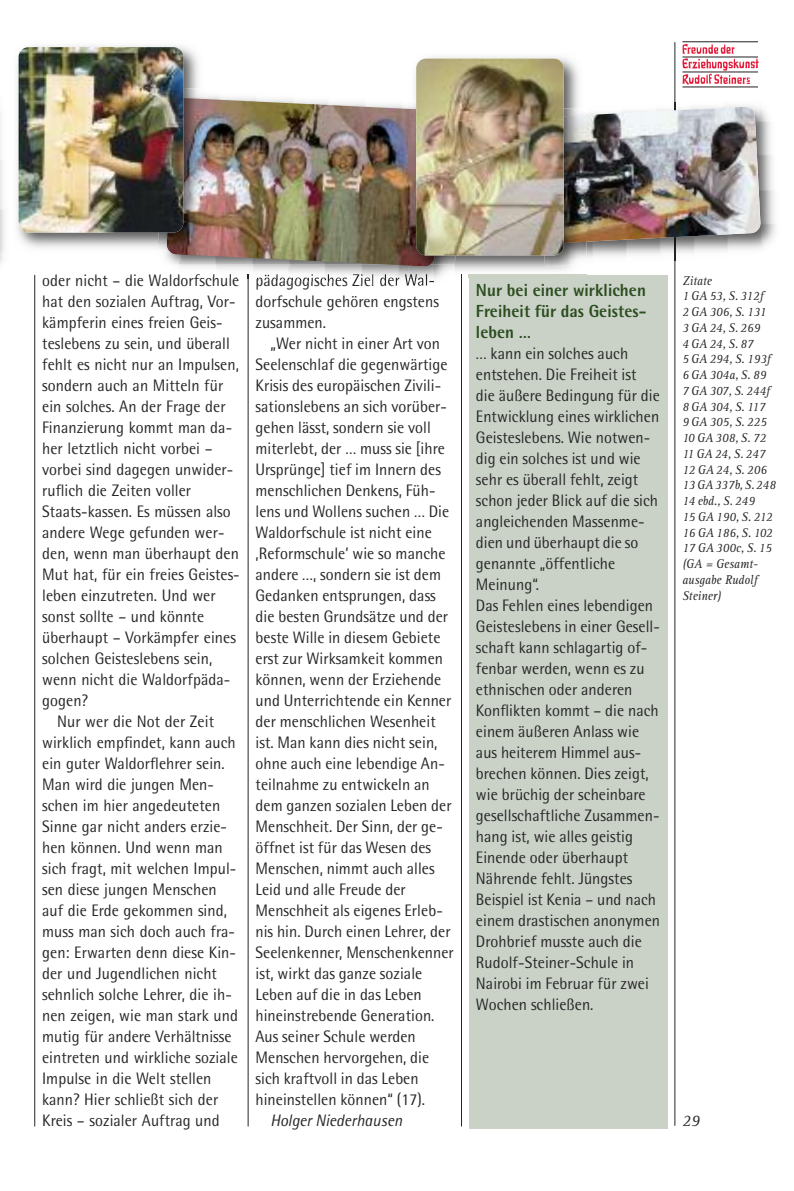
<style>
.page{position:relative;width:794px;height:1191px;background:#fff}
.page>*{position:absolute;margin:0;border:0;box-sizing:border-box;transform-origin:0 0}
.t1{font:800 17.5px/21px "Agfa Rotis Semisans";letter-spacing:.005em;color:#2c4d1f;text-align:justify;scale:.95 1}
.t2{font:16.62px/21px "Agfa Rotis Semisans";letter-spacing:.005em;color:#272627;scale:.95 1}
.t3{font:italic 16.62px "Agfa Rotis Semisans";color:#272627;scale:.95 1}
.t4{font:italic 16.62px "Agfa Rotis Serif";color:#272627;scale:.95 1}
.t5{font:italic 13.12px/15.8px "Agfa Rotis Serif";letter-spacing:.005em;color:#272627;scale:.9 1}
</style>
<div class="page">
<svg style="left:682px;top:44px;width:77px;height:40px"></svg>
<hr style="left:682px;top:42px;width:76px;height:1px;background:#231f20">
<hr style="left:682px;top:57px;width:76px;height:1px;background:#231f20">
<hr style="left:682px;top:72px;width:76px;height:1px;background:#231f20">
<hr style="left:682px;top:87px;width:76px;height:1px;background:#231f20">
<hr style="left:34px;top:275px;width:1px;height:851px;background:#272627">
<hr style="left:248px;top:275px;width:1px;height:851px;background:#272627">
<hr style="left:461px;top:275px;width:1px;height:851px;background:#272627">
<hr style="left:674px;top:42px;width:1px;height:1083px;background:#272627">
<img style="left:0;top:113px;width:5px;height:150px">
<div style="left:469px;top:275px;width:198px;height:853px;background:#cad2c7"></div>
<img style="left:180px;top:266px;width:256px;height:22px">
<img style="left:160px;top:274px;width:79px;height:4px">
<img style="left:257px;top:274px;width:90px;height:9px">
<img style="left:352px;top:274px;width:21px;height:11px">
<img style="left:380px;top:274px;width:19px;height:12px">
<img style="left:405px;top:274px;width:29px;height:12px">
<img style="left:167px;top:98px;width:241px;height:168px">
<img style="left:17px;top:46px;width:189px;height:209px">
<img style="left:167px;top:98px;width:17px;height:156px">
<img style="left:19px;top:47px;width:164px;height:185px;border-radius:10px">
<img style="left:675px;top:98px;width:101px;height:162px">
<img style="left:586px;top:243px;width:88px;height:15px">
<img style="left:586px;top:107px;width:174px;height:136px">
<img style="left:415px;top:57px;width:171px;height:221px">
<img style="left:469px;top:275px;width:117px;height:3px">
<img style="left:408px;top:99px;width:55px;height:179px">
<img style="left:408px;top:265px;width:46px;height:13px">
<img style="left:408px;top:274px;width:22px;height:4px">
<img style="left:424px;top:255px;width:17px;height:11px">
<img style="left:537px;top:107px;width:49px;height:160px">
<img style="left:416px;top:59px;width:148px;height:196px;border-radius:10px">
<p class="t2" style="left:42px;top:271px;width:209px">oder nicht – die Waldorfschule</p>
<p class="t2" style="left:42px;top:292px;width:205px">hat den sozialen Auftrag, Vor-</p>
<p class="t2" style="left:42px;top:313px;width:191px">kämpferin eines freien Geis-</p>
<p class="t2" style="left:42px;top:334px;width:199px">teslebens zu sein, und überall</p>
<p class="t2" style="left:42px;top:355px;width:209px">fehlt es nicht nur an Impulsen,</p>
<p class="t2" style="left:42px;top:376px;width:192px">sondern auch an Mitteln für</p>
<p class="t2" style="left:42px;top:397px;width:195px">ein solches. An der Frage der</p>
<p class="t2" style="left:42px;top:418px;width:201px">Finanzierung kommt man da-</p>
<p class="t2" style="left:42px;top:439px;width:181px">her letztlich nicht vorbei –</p>
<p class="t2" style="left:42px;top:460px;width:203px">vorbei sind dagegen unwider-</p>
<p class="t2" style="left:42px;top:481px;width:158px">ruflich die Zeiten voller</p>
<p class="t2" style="left:42px;top:502px;width:200px">Staats-kassen. Es müssen also</p>
<p class="t2" style="left:42px;top:523px;width:193px">andere Wege gefunden wer-</p>
<p class="t2" style="left:42px;top:544px;width:209px">den, wenn man überhaupt den</p>
<p class="t2" style="left:42px;top:565px;width:209px">Mut hat, für ein freies Geistes-</p>
<p class="t2" style="left:42px;top:586px;width:184px">leben einzutreten. Und wer</p>
<p class="t2" style="left:42px;top:607px;width:172px">sonst sollte – und könnte</p>
<p class="t2" style="left:42px;top:628px;width:205px">überhaupt – Vorkämpfer eines</p>
<p class="t2" style="left:42px;top:649px;width:181px">solchen Geisteslebens sein,</p>
<p class="t2" style="left:42px;top:670px;width:199px">wenn nicht die Waldorfpäda-</p>
<p class="t2" style="left:42px;top:691px;width:50px">gogen?</p>
<p class="t2" style="left:57px;top:712px;width:167px">Nur wer die Not der Zeit</p>
<p class="t2" style="left:42px;top:733px;width:205px">wirklich empfindet, kann auch</p>
<p class="t2" style="left:42px;top:754px;width:194px">ein guter Waldorflehrer sein.</p>
<p class="t2" style="left:42px;top:775px;width:182px">Man wird die jungen Men-</p>
<p class="t2" style="left:42px;top:796px;width:189px">schen im hier angedeuteten</p>
<p class="t2" style="left:42px;top:817px;width:196px">Sinne gar nicht anders erzie-</p>
<p class="t2" style="left:42px;top:838px;width:191px">hen können. Und wenn man</p>
<p class="t2" style="left:42px;top:859px;width:206px">sich fragt, mit welchen Impul-</p>
<p class="t2" style="left:42px;top:880px;width:185px">sen diese jungen Menschen</p>
<p class="t2" style="left:42px;top:901px;width:196px">auf die Erde gekommen sind,</p>
<p class="t2" style="left:42px;top:922px;width:204px">muss man sich doch auch fra-</p>
<p class="t2" style="left:42px;top:943px;width:205px">gen: Erwarten denn diese Kin-</p>
<p class="t2" style="left:42px;top:964px;width:185px">der und Jugendlichen nicht</p>
<p class="t2" style="left:42px;top:985px;width:201px">sehnlich solche Lehrer, die ih-</p>
<p class="t2" style="left:42px;top:1006px;width:208px">nen zeigen, wie man stark und</p>
<p class="t2" style="left:42px;top:1027px;width:201px">mutig für andere Verhältnisse</p>
<p class="t2" style="left:42px;top:1048px;width:207px">eintreten und wirkliche soziale</p>
<p class="t2" style="left:42px;top:1069px;width:180px">Impulse in die Welt stellen</p>
<p class="t2" style="left:42px;top:1090px;width:187px">kann? Hier schließt sich der</p>
<p class="t2" style="left:42px;top:1111px;width:188px">Kreis – sozialer Auftrag und</p>
<p class="t2" style="left:255px;top:271px;width:194px">pädagogisches Ziel der Wal&shy;dorfschule gehören engstens zusammen.</p>
<p class="t2" style="left:255px;top:334px;width:210px;text-indent:15px">„Wer nicht in einer Art von<br>Seelenschlaf die gegenwärtige<br>Krisis des europäischen Zivili&shy;sationslebens an sich vorüber&shy;gehen lässt, sondern sie voll miterlebt, der … muss sie [ihre<br>Ursprünge] tief im Innern des menschlichen Denkens, Füh&shy;lens und Wollens suchen … Die<br>Waldorfschule ist nicht eine ‚Reformschule’ wie so manche andere …, sondern sie ist dem<br>Gedanken entsprungen, dass die besten Grundsätze und der beste Wille in diesem Gebiete erst zur Wirksamkeit kommen können, wenn der Erziehende und Unterrichtende ein Kenner der menschlichen Wesenheit ist. Man kann dies nicht sein, ohne auch eine lebendige An&shy;teilnahme zu entwickeln an dem ganzen sozialen Leben der<br>Menschheit. Der Sinn, der ge&shy;öffnet ist für das Wesen des<br>Menschen, nimmt auch alles<br>Leid und alle Freude der<br>Menschheit als eigenes Erleb&shy;nis hin. Durch einen Lehrer, der<br>Seelenkenner, Menschenkenner ist, wirkt das ganze soziale<br>Leben auf die in das Leben hineinstrebende Generation.<br>Aus seiner Schule werden<br>Menschen hervorgehen, die sich kraftvoll in das Leben hineinstellen können“ (17).</p>
<p class="t3" style="left:270px;top:1114px;width:140px">Holger Niederhausen</p>
<p class="t4" style="left:682px;top:1115px;width:20px">29</p>
<p class="t5" style="left:682px;top:274px;width:106px">Zitate<br>1 GA 53, S. 312f<br>2 GA 306, S. 131<br>3 GA 24, S. 269<br>4 GA 24, S. 87<br>5 GA 294, S. 193f<br>6 GA 304a, S. 89<br>7 GA 307, S. 244f<br>8 GA 304, S. 117<br>9 GA 305, S. 225<br>10 GA 308, S. 72<br>11 GA 24, S. 247<br>12 GA 24, S. 206<br>13GA337b,S.248<br>14 ebd., S. 249<br>15 GA 190, S. 212<br>16 GA 186, S. 102<br>17 GA 300c, S. 15 (GA = Gesamt&shy;ausgabe Rudolf<br>Steiner)</p>
<p class="t1" style="left:476px;top:281px;width:181px">Nur bei einer wirklichen Freiheit für das Geistes&shy;leben …</p>
<p class="t2" style="left:476px;top:344px;width:195px">… kann ein solches auch entstehen. Die Freiheit ist<br>die äußere Bedingung für die<br>Entwicklung eines wirklichen<br>Geisteslebens. Wie notwen&shy;dig ein solches ist und wie sehr es überall fehlt, zeigt schon jeder Blick auf die sich angleichenden Massenme&shy;dien und überhaupt die so genannte „öffentliche<br>Meinung“.<br>Das Fehlen eines lebendigen<br>Geisteslebens in einer Gesell&shy;schaft kann schlagartig of&shy;fenbar werden, wenn es zu ethnischen oder anderen<br>Konflikten kommt – die nach einem äußeren Anlass wie aus heiterem Himmel aus&shy;brechen können. Dies zeigt, wie brüchig der scheinbare gesellschaftliche Zusammen&shy;hang ist, wie alles geistig<br>Einende oder überhaupt<br>Nährende fehlt. Jüngstes<br>Beispiel ist Kenia – und nach einem drastischen anonymen<br>Drohbrief musste auch die<br>Rudolf-Steiner-Schule in<br>Nairobi im Februar für zwei<br>Wochen schließen.</p>
</div>
